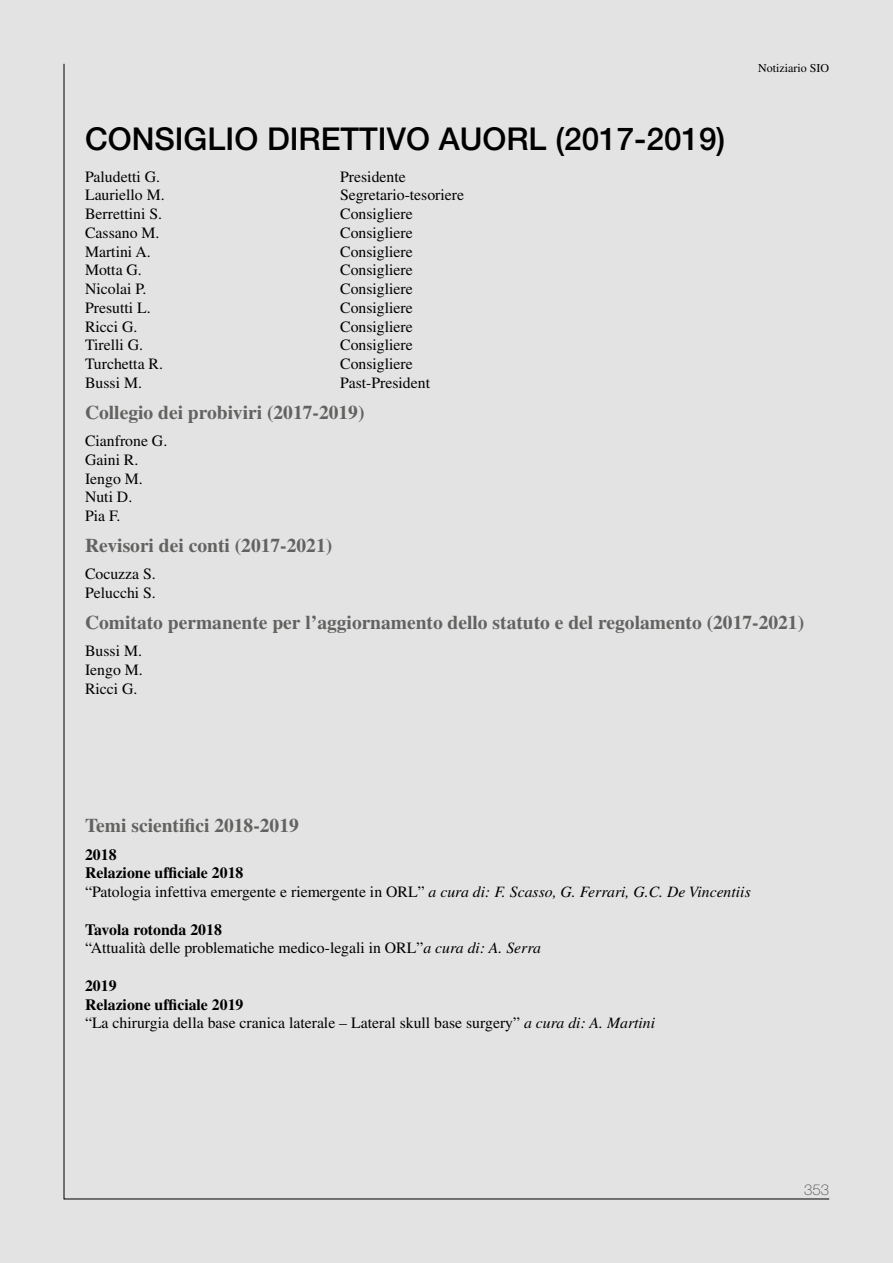
<style>
.page{position:relative;width:893px;height:1263px;background:#e3e3e3}
.page>*{position:absolute;margin:0;border:0;box-sizing:border-box;transform-origin:0 0}
.t1{font:500 31.5px "Helvetica Neue LT Std";color:#000}
.t2{font:700 19.5px "Times LT Std";color:#626261}
.t3{font:15.75px/18.8px "Times LT Std";color:#000}
.t4{font:100 15px "Helvetica Neue LT Std";color:#484847}
.t5{font:12px "Times LT Std";color:#000}
.s1{font-weight:700}
.s2{font-style:italic}
</style>
<div class="page">
<p class="t5" style="left:758px;top:61px;width:72px">Notiziario SIO</p>
<h1 class="t1" style="left:85px;top:120px;width:642px">CONSIGLIO DIRETTIVO AUORL (2017-2019)</h1>
<p class="t3" style="left:85px;top:167px;width:77px">Paludetti G.</p>
<p class="t3" style="left:340px;top:167px;width:67px">Presidente</p>
<p class="t3" style="left:85px;top:186px;width:81px">Lauriello M.</p>
<p class="t3" style="left:340px;top:186px;width:125px">Segretario-tesoriere</p>
<p class="t3" style="left:85px;top:204px;width:79px">Berrettini S.</p>
<p class="t3" style="left:340px;top:204px;width:74px">Consigliere</p>
<p class="t3" style="left:85px;top:223px;width:76px">Cassano M.</p>
<p class="t3" style="left:340px;top:223px;width:74px">Consigliere</p>
<p class="t3" style="left:85px;top:242px;width:67px">Martini A.</p>
<p class="t3" style="left:340px;top:242px;width:74px">Consigliere</p>
<p class="t3" style="left:85px;top:261px;width:58px">Motta G.</p>
<p class="t3" style="left:340px;top:261px;width:74px">Consigliere</p>
<p class="t3" style="left:85px;top:279px;width:63px">Nicolai P.</p>
<p class="t3" style="left:340px;top:279px;width:74px">Consigliere</p>
<p class="t3" style="left:85px;top:298px;width:67px">Presutti L.</p>
<p class="t3" style="left:340px;top:298px;width:74px">Consigliere</p>
<p class="t3" style="left:85px;top:317px;width:54px">Ricci G.</p>
<p class="t3" style="left:340px;top:317px;width:74px">Consigliere</p>
<p class="t3" style="left:85px;top:336px;width:60px">Tirelli G.</p>
<p class="t3" style="left:340px;top:336px;width:74px">Consigliere</p>
<p class="t3" style="left:85px;top:354px;width:80px">Turchetta R.</p>
<p class="t3" style="left:340px;top:354px;width:74px">Consigliere</p>
<p class="t3" style="left:85px;top:373px;width:58px">Bussi M.</p>
<p class="t3" style="left:340px;top:373px;width:91px">Past-President</p>
<p class="t2" style="left:85px;top:401px;width:281px">Collegio dei probiviri (2017-2019)</p>
<p class="t3" style="left:85px;top:431px;width:84px">Cianfrone G.<br>Gaini R.<br>Iengo M.<br>Nuti D.<br>Pia F.</p>
<p class="t2" style="left:85px;top:534px;width:249px">Revisori dei conti (2017-2021)</p>
<p class="t3" style="left:85px;top:565px;width:72px">Cocuzza S.<br>Pelucchi S.</p>
<p class="t2" style="left:85px;top:611px;width:721px">Comitato permanente per l’aggiornamento dello statuto e del regolamento (2017-2021)</p>
<p class="t3" style="left:85px;top:642px;width:59px;text-align:justify">Bussi M.<br>Iengo M.<br>Ricci G.</p>
<p class="t2" style="left:85px;top:814px;width:215px">Temi scientifici 2018-2019</p>
<p class="t3" style="left:85px;top:845px;width:667px"><span class="s1">2018<br>Relazione ufficiale 2018<br></span>“Patologia infettiva emergente e riemergente in ORL” <span class="s2">a cura di: F. Scasso, G. Ferrari, G.C. De Vincentiis</span></p>
<p class="t3" style="left:85px;top:920px;width:458px"><span class="s1">Tavola rotonda 2018<br></span>“Attualità delle problematiche medico-legali in ORL”<span class="s2">a cura di: A. Serra</span></p>
<p class="t3" style="left:85px;top:976px;width:572px"><span class="s1">2019<br>Relazione ufficiale 2019<br></span>“La chirurgia della base cranica laterale – Lateral skull base surgery” <span class="s2">a cura di: A. Martini</span></p>
<p class="t4" style="left:804px;top:1181px;width:27px">353</p>
</div>
